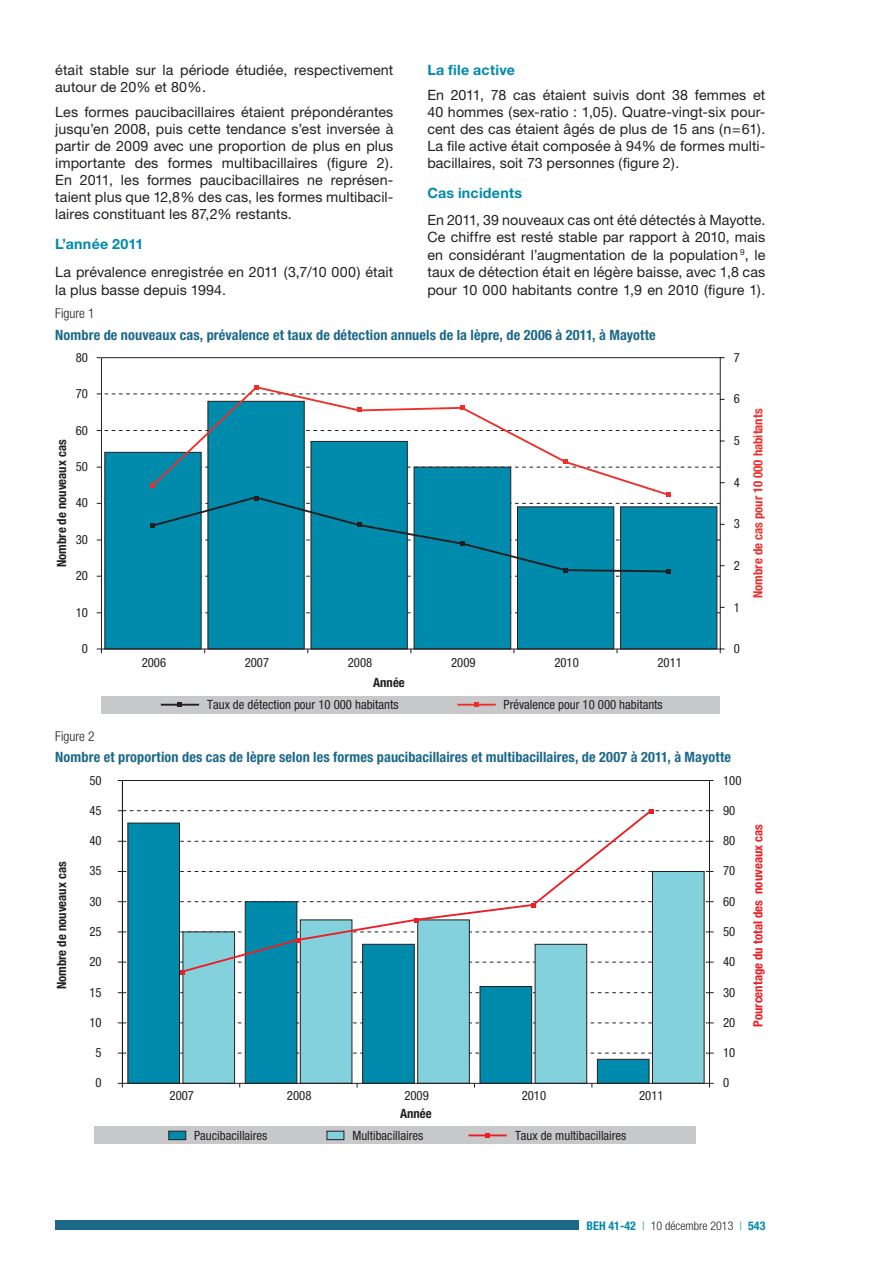
<style>
.page{position:relative;width:893px;height:1263px;background:#fff}
.page>*{position:absolute;margin:0;border:0;box-sizing:border-box;transform-origin:0 0}
.t1{font:14.25px/17px "Helvetica Neue";letter-spacing:.005em;color:#231f20;text-align:justify}
.t2{font:700 condensed 14.25px "Helvetica Neue";letter-spacing:.01em;color:#1c6889}
.t3{font:700 14.25px "Helvetica Neue";letter-spacing:.02em;color:#008aac}
.t4{font:300 condensed 13.5px "Helvetica Neue";color:#231f20}
.t5{font:condensed 12.75px "Helvetica Neue";color:#231f20}
.t6{font:700 condensed 12.75px "Helvetica Neue";color:#231f20}
.t7{font:700 condensed 12.75px "Helvetica Neue";color:#ee1d23}
.t8{font:700 condensed 12.75px "Helvetica Neue";color:#ee2f2b}
.t9{font:300 condensed 12px "Helvetica Neue";color:#231f20}
.s1{font-weight:700;color:#008aac}
.s2{color:#008aac}
</style>
<div class="page">
<div style="left:55px;top:1220px;width:523px;height:10px;background:#1c6889"></div>
<div style="left:102px;top:696px;width:618px;height:17px;background:#c7c8ca"></div>
<svg style="left:474px;top:702px;width:5px;height:5px"></svg>
<svg style="left:178px;top:702px;width:4px;height:5px"></svg>
<hr style="left:161px;top:704px;width:38px;height:2px;background:#231f20">
<hr style="left:457px;top:704px;width:39px;height:2px;background:#ee2f2b">
<hr style="left:101px;top:357px;width:620px;height:1px;background:#231f20">
<div style="left:208px;top:401px;width:97px;height:248px;background:#008aac;border:1px solid #231f20"></div>
<div style="left:311px;top:441px;width:97px;height:208px;background:#008aac;border:1px solid #231f20"></div>
<div style="left:414px;top:467px;width:97px;height:182px;background:#008aac;border:1px solid #231f20"></div>
<div style="left:517px;top:506px;width:97px;height:143px;background:#008aac;border:1px solid #231f20"></div>
<div style="left:104px;top:452px;width:98px;height:197px;background:#008aac;border:1px solid #231f20"></div>
<div style="left:620px;top:506px;width:97px;height:143px;background:#008aac;border:1px solid #231f20"></div>
<hr style="left:720px;top:358px;width:1px;height:291px;background:#231f20">
<hr style="left:101px;top:358px;width:1px;height:291px;background:#231f20">
<svg style="left:97px;top:607px;width:628px;height:6px"></svg>
<svg style="left:97px;top:430px;width:623px;height:1px"></svg>
<svg style="left:149px;top:400px;width:522px;height:82px"></svg>
<svg style="left:460px;top:406px;width:4px;height:4px"></svg>
<svg style="left:357px;top:408px;width:4px;height:4px"></svg>
<svg style="left:97px;top:460px;width:623px;height:8px"></svg>
<svg style="left:97px;top:385px;width:628px;height:15px"></svg>
<svg style="left:97px;top:482px;width:628px;height:95px"></svg>
<hr style="left:101px;top:649px;width:620px;height:1px;background:#231f20">
<div style="left:94px;top:1127px;width:602px;height:17px;background:#c7c8ca"></div>
<div style="left:168px;top:1131px;width:18px;height:9px;background:#008aac;border:1px solid #231f20"></div>
<div style="left:327px;top:1131px;width:17px;height:9px;background:#83d1dd;border:1px solid #231f20"></div>
<hr style="left:468px;top:1134px;width:39px;height:2px;background:#ee1d23">
<svg style="left:118px;top:1053px;width:596px;height:1px"></svg>
<div style="left:597px;top:1059px;width:52px;height:25px;background:#008aac;border:1px solid #231f20"></div>
<div style="left:652px;top:871px;width:52px;height:213px;background:#83d1dd;border:1px solid #231f20"></div>
<hr style="left:709px;top:780px;width:1px;height:303px;background:#231f20">
<svg style="left:118px;top:1023px;width:596px;height:1px"></svg>
<svg style="left:118px;top:992px;width:596px;height:1px"></svg>
<svg style="left:118px;top:962px;width:596px;height:1px"></svg>
<svg style="left:118px;top:871px;width:595px;height:1px"></svg>
<svg style="left:118px;top:841px;width:595px;height:1px"></svg>
<hr style="left:122px;top:780px;width:588px;height:1px;background:#231f20">
<div style="left:127px;top:823px;width:53px;height:261px;background:#008aac"></div>
<div style="left:183px;top:931px;width:52px;height:153px;background:#83d1dd;border:1px solid #231f20"></div>
<div style="left:245px;top:901px;width:52px;height:183px;background:#008aac;border:1px solid #231f20"></div>
<div style="left:300px;top:919px;width:52px;height:165px;background:#83d1dd;border:1px solid #231f20"></div>
<div style="left:362px;top:944px;width:53px;height:140px;background:#008aac;border:1px solid #231f20"></div>
<div style="left:417px;top:919px;width:53px;height:165px;background:#83d1dd;border:1px solid #231f20"></div>
<div style="left:480px;top:986px;width:52px;height:98px;background:#008aac;border:1px solid #231f20"></div>
<div style="left:535px;top:944px;width:52px;height:140px;background:#83d1dd;border:1px solid #231f20"></div>
<hr style="left:122px;top:780px;width:1px;height:303px;background:#040504">
<svg style="left:179px;top:814px;width:475px;height:160px"></svg>
<svg style="left:180px;top:970px;width:5px;height:4px"></svg>
<svg style="left:118px;top:932px;width:596px;height:10px"></svg>
<svg style="left:414px;top:918px;width:5px;height:4px"></svg>
<svg style="left:118px;top:901px;width:596px;height:6px"></svg>
<svg style="left:118px;top:809px;width:595px;height:5px"></svg>
<hr style="left:122px;top:1083px;width:587px;height:1px;background:#231f20">
<p class="t1" style="left:55px;top:61px;width:340px">était stable sur la période étudiée, respectivement autour de 20% et 80%.</p>
<p class="t1" style="left:55px;top:104px;width:340px">Les formes paucibacillaires étaient prépondérantes jusqu’en 2008, puis cette tendance s’est inversée à partir de 2009 avec une proportion de plus en plus importante des formes multibacillaires (figure 2).<br>En 2011, les formes paucibacillaires ne représen&shy;taient plus que 12,8% des cas, les formes multibacil&shy;laires constituant les 87,2% restants.</p>
<p class="t3" style="left:55px;top:235px;width:90px">L’année 2011</p>
<p class="t1" style="left:55px;top:263px;width:340px;line-height:17.4px">La prévalence enregistrée en 2011 (3,7/10 000) était la plus basse depuis 1994.</p>
<p class="t3" style="left:427px;top:61px;width:89px">La file active</p>
<p class="t1" style="left:427px;top:87px;width:340px">En 2011, 78 cas étaient suivis dont 38 femmes et 40 hommes (sex-ratio : 1,05). Quatre-vingt-six pour&shy;cent des cas étaient âgés de plus de 15 ans (n=61).<br>La file active était composée à 94% de formes multi&shy;bacillaires, soit 73 personnes (figure 2).</p>
<p class="t3" style="left:427px;top:185px;width:96px">Cas incidents</p>
<p class="t1" style="left:427px;top:210px;width:340px;line-height:17.5px">En 2011, 39 nouveaux cas ont été détectés à Mayotte.<br>Ce chiffre est resté stable par rapport à 2010, mais en considérant l’augmentation de la population <sup>9</sup>, le taux de détection était en légère baisse, avec 1,8 cas pour 10 000 habitants contre 1,9 en 2010 (figure 1).</p>
<p class="t4" style="left:55px;top:306px;width:41px">Figure 1</p>
<p class="t2" style="left:55px;top:326px;width:602px">Nombre de nouveaux cas, prévalence et taux de détection annuels de la lèpre, de 2006 à 2011, à Mayotte</p>
<p class="t5" style="left:76px;top:350px;width:14px">80</p>
<p class="t5" style="left:734px;top:350px;width:8px">7</p>
<p class="t6" style="left:54px;top:567px;width:129px;rotate:-90deg">Nombre de nouveaux cas</p>
<p class="t5" style="left:76px;top:386px;width:14px">70</p>
<p class="t5" style="left:76px;top:423px;width:14px">60</p>
<p class="t5" style="left:76px;top:459px;width:14px">50</p>
<p class="t5" style="left:76px;top:496px;width:14px">40</p>
<p class="t5" style="left:76px;top:532px;width:14px">30</p>
<p class="t5" style="left:76px;top:568px;width:14px">20</p>
<p class="t5" style="left:76px;top:605px;width:14px">10</p>
<p class="t5" style="left:82px;top:641px;width:8px">0</p>
<p class="t5" style="left:142px;top:655px;width:26px">2006</p>
<p class="t5" style="left:245px;top:655px;width:26px">2007</p>
<p class="t5" style="left:348px;top:655px;width:26px">2008</p>
<p class="t5" style="left:451px;top:655px;width:26px">2009</p>
<p class="t5" style="left:554px;top:655px;width:26px">2010</p>
<p class="t5" style="left:657px;top:655px;width:26px">2011</p>
<p class="t6" style="left:373px;top:674px;width:33px">Année</p>
<p class="t5" style="left:207px;top:697px;width:193px">Taux de détection pour 10 000 habitants</p>
<p class="t5" style="left:504px;top:697px;width:161px">Prévalence pour 10 000 habitants</p>
<p class="t5" style="left:734px;top:391px;width:8px">6</p>
<p class="t5" style="left:734px;top:433px;width:8px">5</p>
<p class="t5" style="left:734px;top:475px;width:8px">4</p>
<p class="t5" style="left:734px;top:516px;width:8px">3</p>
<p class="t5" style="left:734px;top:558px;width:8px">2</p>
<p class="t5" style="left:734px;top:600px;width:8px">1</p>
<p class="t5" style="left:734px;top:641px;width:8px">0</p>
<p class="t4" style="left:55px;top:728px;width:41px">Figure 2</p>
<p class="t2" style="left:55px;top:749px;width:677px">Nombre et proportion des cas de lèpre selon les formes paucibacillaires et multibacillaires, de 2007 à 2011, à Mayotte</p>
<p class="t6" style="left:54px;top:989px;width:129px;rotate:-90deg">Nombre de nouveaux cas</p>
<p class="t5" style="left:89px;top:773px;width:14px">50</p>
<p class="t5" style="left:89px;top:803px;width:14px">45</p>
<p class="t5" style="left:89px;top:833px;width:14px">40</p>
<p class="t5" style="left:89px;top:863px;width:14px">35</p>
<p class="t5" style="left:89px;top:894px;width:14px">30</p>
<p class="t5" style="left:89px;top:924px;width:14px">25</p>
<p class="t5" style="left:89px;top:954px;width:14px">20</p>
<p class="t5" style="left:89px;top:985px;width:14px">15</p>
<p class="t5" style="left:89px;top:1015px;width:14px">10</p>
<p class="t5" style="left:95px;top:1045px;width:8px">5</p>
<p class="t5" style="left:95px;top:1075px;width:8px">0</p>
<p class="t5" style="left:170px;top:1088px;width:26px">2007</p>
<p class="t5" style="left:287px;top:1088px;width:26px">2008</p>
<p class="t5" style="left:404px;top:1088px;width:26px">2009</p>
<p class="t5" style="left:522px;top:1088px;width:26px">2010</p>
<p class="t5" style="left:639px;top:1088px;width:26px">2011</p>
<p class="t6" style="left:400px;top:1106px;width:33px">Année</p>
<p class="t5" style="left:194px;top:1128px;width:75px">Paucibacillaires</p>
<p class="t5" style="left:352px;top:1128px;width:72px">Multibacillaires</p>
<p class="t5" style="left:515px;top:1128px;width:113px">Taux de multibacillaires</p>
<p class="t5" style="left:723px;top:773px;width:20px">100</p>
<p class="t5" style="left:723px;top:803px;width:14px">90</p>
<p class="t5" style="left:723px;top:833px;width:14px">80</p>
<p class="t5" style="left:723px;top:863px;width:14px">70</p>
<p class="t5" style="left:723px;top:894px;width:14px">60</p>
<p class="t5" style="left:723px;top:924px;width:14px">50</p>
<p class="t5" style="left:723px;top:954px;width:14px">40</p>
<p class="t5" style="left:723px;top:985px;width:14px">30</p>
<p class="t5" style="left:723px;top:1015px;width:14px">20</p>
<p class="t5" style="left:723px;top:1045px;width:14px">10</p>
<p class="t5" style="left:723px;top:1075px;width:8px">0</p>
<p class="t8" style="left:750px;top:598px;width:191px;rotate:-90deg">Nombre de cas pour 10 000 habitants</p>
<p class="t7" style="left:750px;top:1027px;width:204px;rotate:-90deg">Pourcentage du total des nouveaux cas</p>
<p class="t9" style="left:587px;top:1219px;width:180px"><span class="s1">BEH 41-42</span> <span class="s2">|</span> 10 décembre 2013 <span class="s2">|</span> <span class="s1">543</span></p>
</div>
